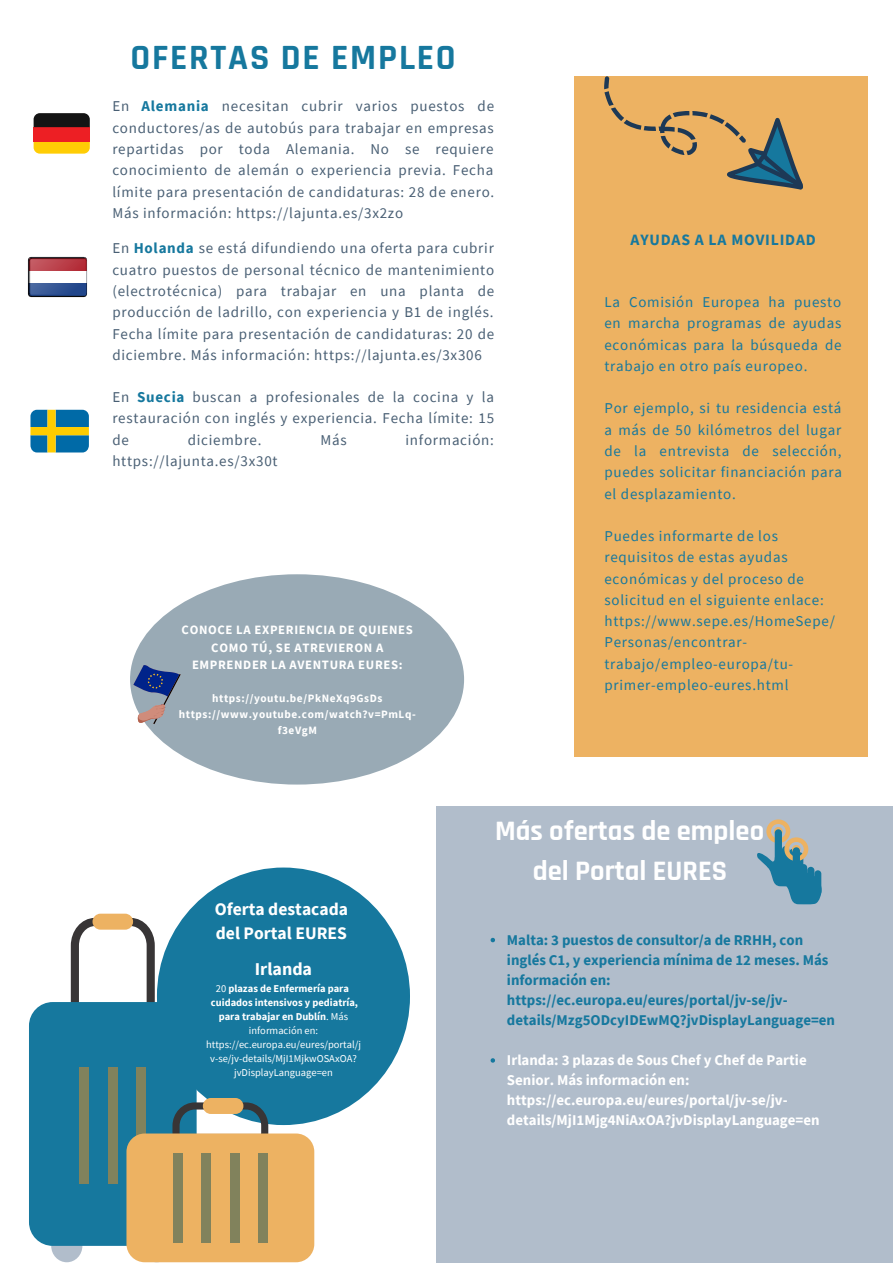
<style>
.page{position:relative;width:893px;height:1264px;background:#fff}
.page>*{position:absolute;margin:0;border:0;box-sizing:border-box;transform-origin:0 0}
.t1{font:700 35.85px "Rajdhani";letter-spacing:.05em;color:#16789e}
.t2{font:700 28.5px/39.3px "Rajdhani";color:#fff;text-align:center}
.t3{font:700 18px "Source Sans Pro";color:#fff}
.t4{font:700 17.55px/23.5px "Source Sans Pro";color:#fff}
.t5{font:700 15.75px "Source Sans Pro";letter-spacing:.05em;color:#16789e}
.t6{font:15px/21.3px "Source Sans Pro";letter-spacing:.05em;color:#495f74;text-align:justify}
.t7{font:15px/21.3px "Source Sans Pro";letter-spacing:.05em;color:#16789e;text-align:justify}
.t8{font:700 14.85px/20.1px "Source Sans Pro";color:#16789e}
.t9{font:700 14.85px/20.1px "Source Sans Pro";color:#fff}
.t10{font:700 12.75px/17.9px "Source Sans Pro";letter-spacing:.05em;color:#fff;text-align:center}
.t11{font:700 11.25px/15.9px "Source Sans Pro";letter-spacing:.05em;color:#fff;text-align:center}
.t12{font:10.5px/14px "Source Sans Pro";color:#fff;text-align:center}
.s1{font-weight:700;color:#16789e}
.s2{font-weight:700}
</style>
<div class="page">
<div style="left:575px;top:461px;width:292px;height:296px;background:#edb262"></div>
<div style="left:575px;top:347px;width:292px;height:297px;background:#edb262"></div>
<div style="left:575px;top:76px;width:292px;height:296px;background:#edb262"></div>
<svg style="left:604px;top:76px;width:199px;height:114px"></svg>
<div style="left:157px;top:867px;width:253px;height:258px;background:#16789e;border-radius:50%"></div>
<div style="left:436px;top:805px;width:456px;height:457px;background:#b1bdcb"></div>
<svg style="left:70px;top:918px;width:89px;height:84px"></svg>
<div style="left:51px;top:1229px;width:31px;height:33px;background:#b1bdcb;border-radius:50%"></div>
<div style="left:29px;top:1002px;width:168px;height:243px;background:#16789e;border-radius:24px"></div>
<div style="left:79px;top:1067px;width:10px;height:116px;background:#81825c"></div>
<div style="left:108px;top:1067px;width:10px;height:116px;background:#81825c"></div>
<div style="left:136px;top:1067px;width:10px;height:116px;background:#81825c"></div>
<div style="left:92px;top:913px;width:41px;height:16px;background:#edb262;border-radius:8px"></div>
<svg style="left:172px;top:1098px;width:100px;height:35px"></svg>
<div style="left:126px;top:1133px;width:188px;height:129px;background:#edb262;border-radius:18px"></div>
<div style="left:203px;top:1097px;width:40px;height:16px;background:#edb262;border-radius:8px"></div>
<div style="left:173px;top:1153px;width:10px;height:89px;background:#81825c"></div>
<div style="left:201px;top:1153px;width:10px;height:89px;background:#81825c"></div>
<div style="left:230px;top:1153px;width:10px;height:89px;background:#81825c"></div>
<div style="left:258px;top:1153px;width:10px;height:89px;background:#81825c"></div>
<div style="left:130px;top:574px;width:334px;height:210px;background:#99aab5;border-radius:50%"></div>
<svg style="left:133px;top:665px;width:48px;height:59px"></svg>
<svg style="left:757px;top:819px;width:64px;height:85px"></svg>
<svg style="left:490px;top:937px;width:5px;height:5px"></svg>
<svg style="left:490px;top:1058px;width:5px;height:4px"></svg>
<svg style="left:30px;top:410px;width:59px;height:42px;background:#558c76"></svg>
<svg style="left:34px;top:141px;width:56px;height:13px"></svg>
<div style="left:34px;top:127px;width:56px;height:14px;background:#ed1f24"></div>
<svg style="left:34px;top:113px;width:56px;height:14px"></svg>
<img style="left:28px;top:257px;width:58px;height:40px">
<svg style="left:29px;top:258px;width:58px;height:38px"></svg>
<h1 class="t1" style="left:130px;top:36px;width:327px">OFERTAS DE EMPLEO</h1>
<p class="t6" style="left:112px;top:95px;width:383px">En <span class="s1">Alemania</span> necesitan cubrir varios puestos de conductores/as de autobús para trabajar en empresas repartidas por toda Alemania. No se requiere conocimiento de alemán o experiencia previa. Fecha límite para presentación de candidaturas: 28 de enero.<br>Más información: https://lajunta.es/3x2zo</p>
<p class="t6" style="left:112px;top:237px;width:383px">En <span class="s1">Holanda</span> se está difundiendo una oferta para cubrir cuatro puestos de personal técnico de mantenimiento (electrotécnica) para trabajar en una planta de producción de ladrillo, con experiencia y B1 de inglés.<br>Fecha límite para presentación de candidaturas: 20 de diciembre. Más información: https://lajunta.es/3x306</p>
<p class="t6" style="left:112px;top:386px;width:383px">En <span class="s1">Suecia</span> buscan a profesionales de la cocina y la restauración con inglés y experiencia. Fecha límite: 15 de</p>
<p class="t6" style="left:188px;top:428px;width:75px">diciembre.</p>
<p class="t6" style="left:320px;top:428px;width:28px">Más</p>
<p class="t6" style="left:405px;top:428px;width:90px">información:</p>
<p class="t6" style="left:112px;top:450px;width:167px">https://lajunta.es/3x30t</p>
<p class="t10" style="left:182px;top:620px;width:233px">CONOCE LA EXPERIENCIA DE QUIENES<br>COMO TÚ, SE ATREVIERON A<br>EMPRENDER LA AVENTURA EURES:</p>
<p class="t11" style="left:179px;top:690px;width:238px">https://youtu.be/PkNeXq9GsDs https://www.youtube.com/watch?v=PmLq&shy;f3eVgM</p>
<p class="t5" style="left:630px;top:230px;width:187px">AYUDAS A LA MOVILIDAD</p>
<p class="t7" style="left:604px;top:291px;width:238px">La Comisión Europea ha puesto en marcha programas de ayudas económicas para la búsqueda de trabajo en otro país europeo.</p>
<p class="t7" style="left:604px;top:397px;width:239px">Por ejemplo, si tu residencia está a más de 50 kilómetros del lugar de la entrevista de selección, puedes solicitar financiación para el desplazamiento.</p>
<p class="t7" style="left:604px;top:525px;width:232px;text-align:left">Puedes informarte de los requisitos de estas ayudas económicas y del proceso de solicitud en el siguiente enlace: https://www.sepe.es/HomeSepe/<br>Personas/encontrar&shy;trabajo/empleo-europa/tu&shy;primer-empleo-eures.html</p>
<p class="t4" style="left:215px;top:897px;width:135px">Oferta destacada del Portal EURES</p>
<p class="t3" style="left:255px;top:957px;width:59px">Irlanda</p>
<p class="t12" style="left:206px;top:981px;width:156px">20 <span class="s2">plazas de Enfermería para cuidados intensivos y pediatría, para trabajar en Dublín</span>. Más información en: https://ec.europa.eu/eures/portal/j v-se/jv-details/MjI1MjkwOSAxOA? jvDisplayLanguage=en</p>
<h2 class="t2" style="left:495px;top:812px;width:270px">Más ofertas de empleo del Portal EURES</h2>
<p class="t8" style="left:507px;top:929px;width:329px">Malta: 3 puestos de consultor/a de RRHH, con inglés C1, y experiencia mínima de 12 meses. Más información en: https://ec.europa.eu/eures/portal/jv-se/jv&shy;details/Mzg5ODcyIDEwMQ?jvDisplayLanguage=en</p>
<p class="t9" style="left:507px;top:1049px;width:314px">Irlanda: 3 plazas de Sous Chef y Chef de Partie Senior. Más información en: https://ec.europa.eu/eures/portal/jv-se/jv&shy;details/MjI1Mjg4NiAxOA?jvDisplayLanguage=en</p>
</div>
